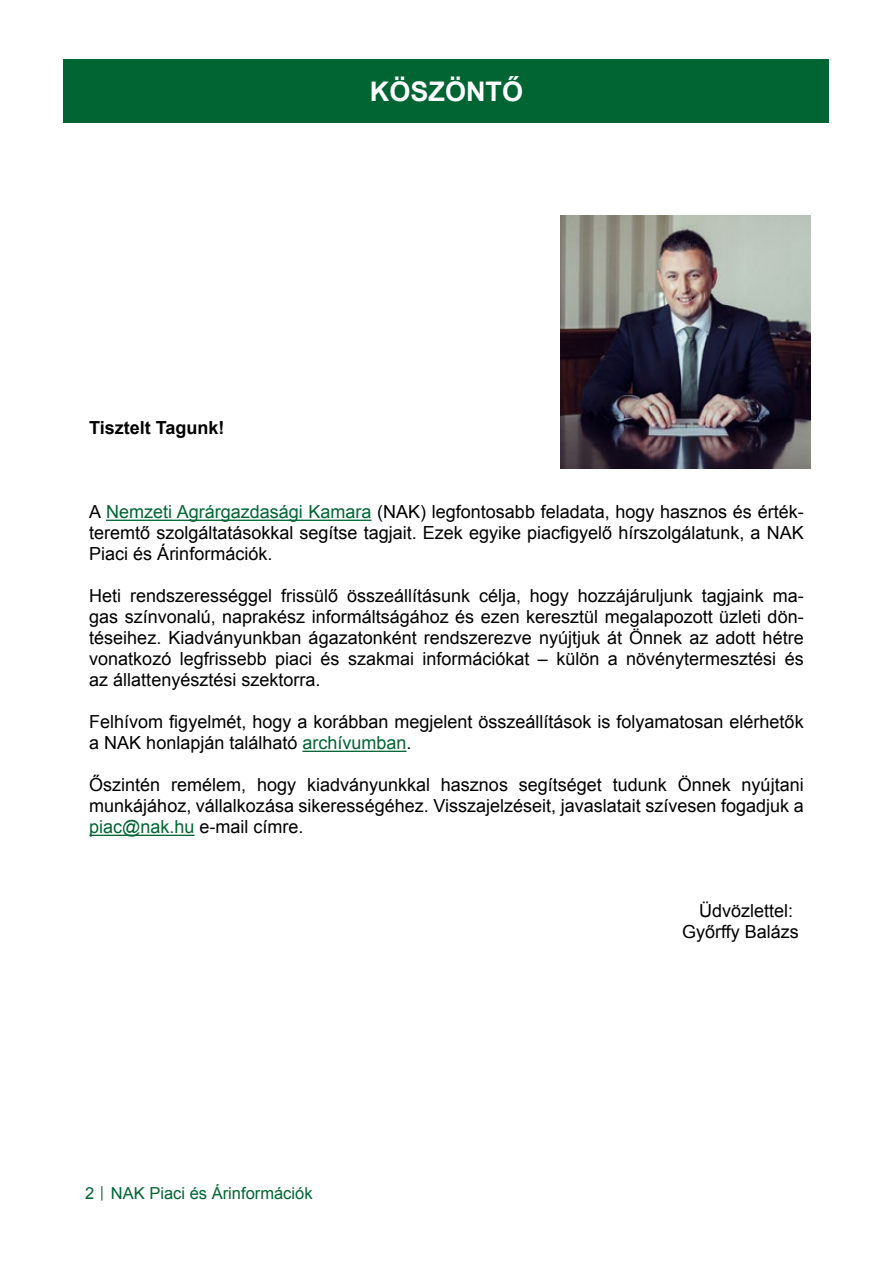
<style>
.page{position:relative;width:893px;height:1263px;background:#fff}
.page>*{position:absolute;margin:0;border:0;box-sizing:border-box;transform-origin:0 0}
.t1{font:700 27px "Arial";color:#fff}
.t2{font:18px/21px "Arial";color:#000;text-align:justify}
.t3{font:700 18px "Arial";color:#000}
.t4{font:16.5px "Arial";color:#006533}
.s1{color:#006533}
.s2{font-size:12px}
</style>
<div class="page">
<div style="left:64px;top:60px;width:765px;height:63px;background:#006533"></div>
<hr style="left:106px;top:520px;width:266px;height:1px;background:#006533">
<hr style="left:302px;top:751px;width:104px;height:1px;background:#006533">
<hr style="left:89px;top:835px;width:106px;height:1px;background:#006533">
<img style="left:561px;top:216px;width:249px;height:252px">
<p class="t3" style="left:89px;top:416px;width:137px">Tisztelt Tagunk!</p>
<h1 class="t1" style="left:370px;top:74px;width:155px">KÖSZÖNTŐ</h1>
<p class="t2" style="left:89px;top:502px;width:716px">A <span class="s1">Nemzeti Agrárgazdasági Kamara</span> (NAK) legfontosabb feladata, hogy hasznos és érték&shy;teremtő szolgáltatásokkal segítse tagjait. Ezek egyike piacfigyelő hírszolgálatunk, a NAK Piaci és Árinformációk.</p>
<p class="t2" style="left:89px;top:586px;width:716px">Heti rendszerességgel frissülő összeállításunk célja, hogy hozzájáruljunk tagjaink ma&shy;gas színvonalú, naprakész informáltságához és ezen keresztül megalapozott üzleti dön&shy;téseihez. Kiadványunkban ágazatonként rendszerezve nyújtjuk át Önnek az adott hétre vonatkozó legfrissebb piaci és szakmai információkat – külön a növénytermesztési és az állattenyésztési szektorra.</p>
<p class="t2" style="left:89px;top:712px;width:716px">Felhívom figyelmét, hogy a korábban megjelent összeállítások is folyamatosan elérhetők a NAK honlapján található <span class="s1">archívumban</span>.</p>
<p class="t2" style="left:89px;top:775px;width:716px">Őszintén remélem, hogy kiadványunkkal hasznos segítséget tudunk Önnek nyújtani munkájához, vállalkozása sikerességéhez. Visszajelzéseit, javaslatait szívesen fogadjuk a <span class="s1">piac@nak.hu</span> e-mail címre.</p>
<p class="t4" style="left:85px;top:1182px;width:229px">2 <span class="s2">│</span> NAK Piaci és Árinformációk</p>
<p class="t2" style="left:682px;top:901px;width:118px;text-indent:17px">Üdvözlettel:<br>Győrffy Balázs</p>
</div>
